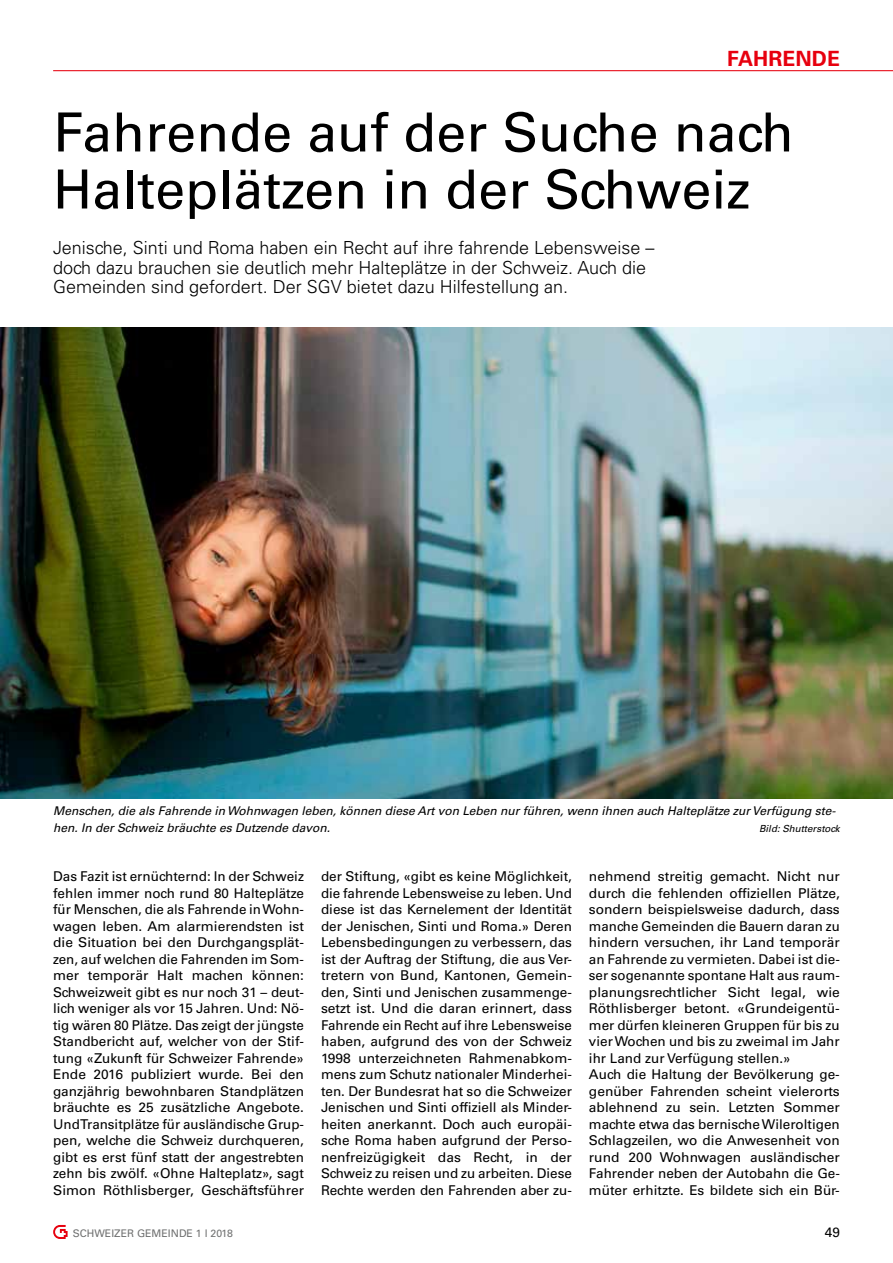
<style>
.page{position:relative;width:893px;height:1263px;background:#fff}
.page>*{position:absolute;margin:0;border:0;box-sizing:border-box;transform-origin:0 0}
.t1{font:54px/57px "Univers LT Std";color:#000}
.t2{font:700 21px "Univers LT Std";color:#e7000e}
.t3{font:300 18px/19.5px "Univers LT Std";color:#000}
.t4{font:13.5px/16.5px "Univers LT Std";color:#000;text-align:justify}
.t5{font:italic 12px/16.5px "Univers LT Std";color:#000}
.t6{font:10.5px "Univers LT Std";color:#6f7070}
.t7{font:italic 9.75px "Univers LT Std";color:#000}
</style>
<div class="page">
<hr style="left:53px;top:70px;width:840px;height:1px;background:#e7000e">
<svg style="left:53px;top:1225px;width:15px;height:14px"></svg>
<img style="left:0;top:327px;width:893px;height:472px">
<h2 class="t2" style="left:727px;top:46px;width:114px">FAHRENDE</h2>
<h1 class="t1" style="left:53px;top:104px;width:742px">Fahrende auf der Suche nach<br>Halteplätzen in der Schweiz</h1>
<h3 class="t3" style="left:53px;top:238px;width:603px">Jenische, Sinti und Roma haben ein Recht auf ihre fahrende Lebensweise – doch dazu brauchen sie deutlich mehr Halteplätze in der Schweiz. Auch die<br>Gemeinden sind gefordert. Der SGV bietet dazu Hilfestellung an.</h3>
<p class="t5" style="left:53px;top:803px;width:784px">Menschen, die als Fahrende in Wohnwagen leben, können diese Art von Leben nur führen, wenn ihnen auch Halteplätze zur Verfügung ste&shy;hen. In der Schweiz bräuchte es Dutzende davon.</p>
<p class="t7" style="left:759px;top:822px;width:82px">Bild: Shutterstock</p>
<p class="t4" style="left:53px;top:868px;width:252px">Das Fazit ist ernüchternd: In der Schweiz fehlen immer noch rund 80 Halteplätze für Menschen, die als Fahrende in Wohn&shy;wagen leben. Am alarmierendsten ist die Situation bei den Durchgangsplät&shy;zen, auf welchen die Fahrenden im Som&shy;mer temporär Halt machen können:<br>Schweizweit gibt es nur noch 31 – deut&shy;lich weniger als vor 15 Jahren. Und: Nö&shy;tig wären 80 Plätze. Das zeigt der jüngste Standbericht auf, welcher von der Stif&shy;tung «Zukunft für Schweizer Fahrende» Ende 2016 publiziert wurde. Bei den ganzjährig bewohnbaren Standplätzen bräuchte es 25 zusätzliche Angebote.<br>Und Transitplätze für ausländische Grup&shy;pen, welche die Schweiz durchqueren, gibt es erst fünf statt der angestrebten zehn bis zwölf. «Ohne Halteplatz», sagt Simon Röthlisberger, Geschäftsführer</p>
<p class="t4" style="left:321px;top:868px;width:252px">der Stiftung, «gibt es keine Möglichkeit, die fahrende Lebensweise zu leben. Und diese ist das Kernelement der Identität der Jenischen, Sinti und Roma.» Deren Lebensbedingungen zu verbessern, das ist der Auftrag der Stiftung, die aus Ver&shy;tretern von Bund, Kantonen, Gemein&shy;den, Sinti und Jenischen zusammenge&shy;setzt ist. Und die daran erinnert, dass Fahrende ein Recht auf ihre Lebensweise haben, aufgrund des von der Schweiz 1998 unterzeichneten Rahmenabkom&shy;mens zum Schutz nationaler Minderhei&shy;ten. Der Bundesrat hat so die Schweizer Jenischen und Sinti offiziell als Minder&shy;heiten anerkannt. Doch auch europäi&shy;sche Roma haben aufgrund der Perso&shy;nenfreizügigkeit das Recht, in der Schweiz zu reisen und zu arbeiten. Diese Rechte werden den Fahrenden aber zu-</p>
<p class="t4" style="left:589px;top:868px;width:252px;text-align:left">nehmend streitig gemacht. Nicht nur durch die fehlenden offiziellen Plätze, sondern beispielsweise dadurch, dass manche Gemeinden die Bauern daran zu hindern versuchen, ihr Land temporär an Fahrende zu vermieten. Dabei ist die&shy;ser sogenannte spontane Halt aus raum&shy;planungsrechtlicher Sicht legal, wie Röthlisberger betont. «Grundeigentü&shy;mer dürfen kleineren Gruppen für bis zu vier Wochen und bis zu zweimal im Jahr ihr Land zur Verfügung stellen.»<br>Auch die Haltung der Bevölkerung ge&shy;genüber Fahrenden scheint vielerorts ablehnend zu sein. Letzten Sommer machte etwa das bernische Wileroltigen Schlagzeilen, wo die Anwesenheit von rund 200 Wohnwagen ausländischer Fahrender neben der Autobahn die Ge&shy;müter erhitzte. Es bildete sich ein Bür-</p>
<p class="t6" style="left:73px;top:1227px;width:162px">SCHWEIZER GEMEINDE 1 l 2018</p>
<p class="t4" style="left:825px;top:1224px;width:17px">49</p>
</div>
